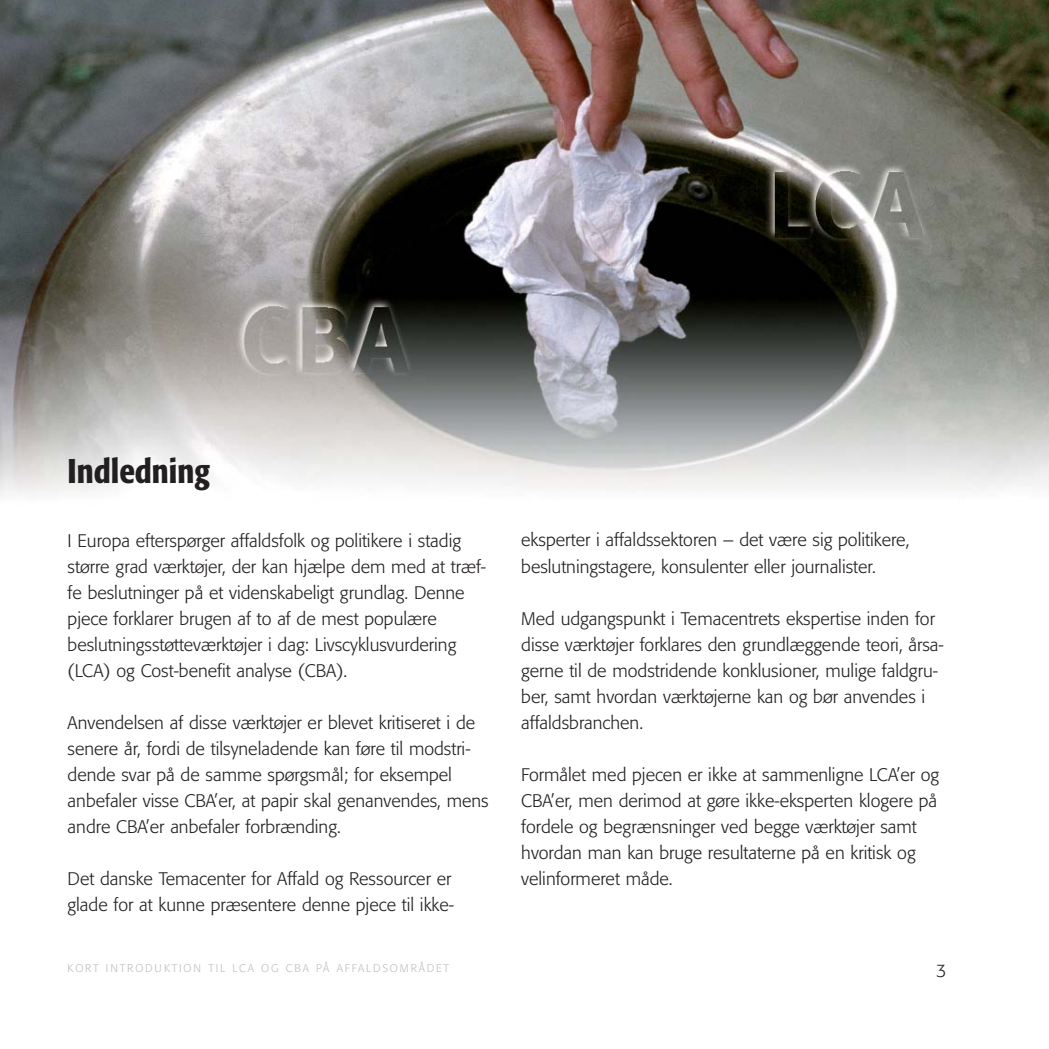
<style>
.page{position:relative;width:1049px;height:1049px;background:#fff}
.page>*{position:absolute;margin:0;border:0;box-sizing:border-box;transform-origin:0 0}
.t1{font:500 condensed 34px "Formata";color:#231f20}
.t2{font:300 18px/26px "Formata";color:#231f20}
.t3{font:300 11px "Formata";letter-spacing:.17em;color:#bbbdbf}
</style>
<div class="page">
<img style="left:0;top:0;width:1048px;height:496px">
<h1 class="t1" style="left:68px;top:457px;width:144px">Indledning</h1>
<p class="t2" style="left:68px;top:528px;width:420px">I Europa efterspørger affaldsfolk og politikere i stadig større grad værktøjer, der kan hjælpe dem med at træf&shy;fe beslutninger på et videnskabeligt grundlag. Denne pjece forklarer brugen af to af de mest populære beslutningsstøtteværktøjer i dag: Livscyklusvurdering (LCA) og Cost-benefit analyse (CBA).</p>
<p class="t2" style="left:68px;top:710px;width:423px">Anvendelsen af disse værktøjer er blevet kritiseret i de senere år, fordi de tilsyneladende kan føre til modstri&shy;dende svar på de samme spørgsmål; for eksempel anbefaler visse CBA’er, at papir skal genanvendes, mens andre CBA’er anbefaler forbrænding.</p>
<p class="t2" style="left:68px;top:866px;width:388px">Det danske Temacenter for Affald og Ressourcer er glade for at kunne præsentere denne pjece til ikke-</p>
<p class="t2" style="left:521px;top:528px;width:390px">eksperter i affaldssektoren – det være sig politikere, beslutningstagere, konsulenter eller journalister.</p>
<p class="t2" style="left:521px;top:606px;width:424px">Med udgangspunkt i Temacentrets ekspertise inden for disse værktøjer forklares den grundlæggende teori, årsa&shy;gerne til de modstridende konklusioner, mulige faldgru&shy;ber, samt hvordan værktøjerne kan og bør anvendes i affaldsbranchen.</p>
<p class="t2" style="left:521px;top:762px;width:419px">Formålet med pjecen er ikke at sammenligne LCA’er og CBA’er, men derimod at gøre ikke-eksperten klogere på fordele og begrænsninger ved begge værktøjer samt hvordan man kan bruge resultaterne på en kritisk og velinformeret måde.</p>
<p class="t3" style="left:68px;top:963px;width:383px">KORT INTRODUKTION TIL LCA OG CBA PÅ AFFALDSOMRÅDET</p>
<p class="t2" style="left:936px;top:959px;width:12px">3</p>
</div>
